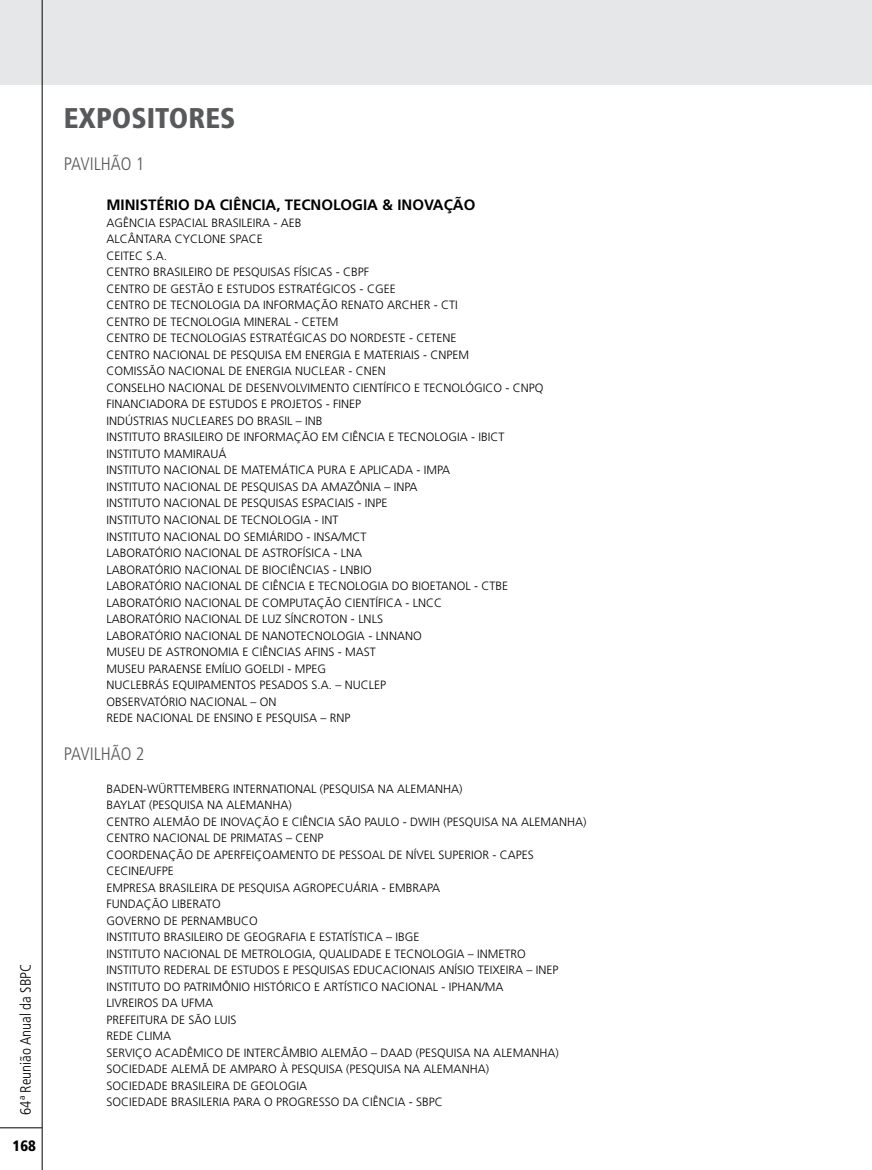
<style>
.page{position:relative;width:872px;height:1170px;background:#fff}
.page>*{position:absolute;margin:0;border:0;box-sizing:border-box;transform-origin:0 0}
.t1{font:900 condensed 28.5px "Frutiger";color:#58595b}
.t2{font:300 condensed 18px "Frutiger";color:#58595b}
.t3{font:700 15px "Frutiger";color:#000}
.t4{font:300 condensed 15px "Frutiger";color:#000}
.t5{font:900 condensed 15px "Frutiger";color:#000}
.t6{font:300 12px/16.5px "Frutiger";color:#000}
</style>
<div class="page">
<div style="left:0;top:0;width:872px;height:85px;background:#e6e7e8"></div>
<hr style="left:0;top:1127px;width:42px;height:1px;background:#000">
<hr style="left:42px;top:0;width:1px;height:1169px;background:#000">
<p class="t4" style="left:17px;top:1114px;width:153px;rotate:-90deg">64ª Reunião Anual da SBPC</p>
<p class="t5" style="left:13px;top:1136px;width:25px">168</p>
<h1 class="t1" style="left:64px;top:101px;width:32px">EXPOSITORES</h1>
<h2 class="t2" style="left:64px;top:153px;width:82px">PAVILHÃO 1</h2>
<p class="t3" style="left:106px;top:196px;width:370px">MINISTÉRIO DA CIÊNCIA, TECNOLOGIA &amp; INOVAÇÃO</p>
<p class="t6" style="left:106px;top:214px;width:16px">AGÊNCIA</p>
<p class="t6" style="left:159px;top:214px;width:14px">ESPACIAL</p>
<p class="t6" style="left:211px;top:214px;width:14px">BRASILEIRA</p>
<p class="t6" style="left:273px;top:214px;width:30px">- AEB</p>
<p class="t6" style="left:106px;top:231px;width:438px">ALCÂNTARA CYCLONE SPACE<br>CEITEC S.A.<br>CENTRO BRASILEIRO DE PESQUISAS FÍSICAS - CBPF<br>CENTRO DE GESTÃO E ESTUDOS ESTRATÉGICOS - CGEE<br>CENTRO DE TECNOLOGIA DA INFORMAÇÃO RENATO ARCHER - CTI<br>CENTRO DE TECNOLOGIA MINERAL - CETEM<br>CENTRO DE TECNOLOGIAS ESTRATÉGICAS DO NORDESTE - CETENE<br>CENTRO NACIONAL DE PESQUISA EM ENERGIA E MATERIAIS - CNPEM<br>COMISSÃO NACIONAL DE ENERGIA NUCLEAR - CNEN<br>CONSELHO NACIONAL DE DESENVOLVIMENTO CIENTÍFICO E TECNOLÓGICO - CNPQ FINANCIADORA DE ESTUDOS E PROJETOS - FINEP<br>INDÚSTRIAS NUCLEARES DO BRASIL – INB<br>INSTITUTO BRASILEIRO DE INFORMAÇÃO EM CIÊNCIA E TECNOLOGIA - IBICT INSTITUTO MAMIRAUÁ<br>INSTITUTO NACIONAL DE MATEMÁTICA PURA E APLICADA - IMPA<br>INSTITUTO NACIONAL DE PESQUISAS DA AMAZÔNIA – INPA<br>INSTITUTO NACIONAL DE PESQUISAS ESPACIAIS - INPE<br>INSTITUTO NACIONAL DE TECNOLOGIA - INT<br>INSTITUTO NACIONAL DO SEMIÁRIDO - INSA/MCT<br>LABORATÓRIO NACIONAL DE ASTROFÍSICA - LNA<br>LABORATÓRIO NACIONAL DE BIOCIÊNCIAS - LNBIO<br>LABORATÓRIO NACIONAL DE CIÊNCIA E TECNOLOGIA DO BIOETANOL - CTBE LABORATÓRIO NACIONAL DE COMPUTAÇÃO CIENTÍFICA - LNCC<br>LABORATÓRIO NACIONAL DE LUZ SÍNCROTON - LNLS<br>LABORATÓRIO NACIONAL DE NANOTECNOLOGIA - LNNANO<br>MUSEU DE ASTRONOMIA E CIÊNCIAS AFINS - MAST<br>MUSEU PARAENSE EMÍLIO GOELDI - MPEG<br>NUCLEBRÁS EQUIPAMENTOS PESADOS S.A. – NUCLEP<br>OBSERVATÓRIO NACIONAL – ON<br>REDE NACIONAL DE ENSINO E PESQUISA – RNP</p>
<h2 class="t2" style="left:64px;top:743px;width:82px">PAVILHÃO 2</h2>
<p class="t6" style="left:106px;top:780px;width:481px">BADEN-WÜRTTEMBERG INTERNATIONAL (PESQUISA NA ALEMANHA)<br>BAYLAT (PESQUISA NA ALEMANHA)<br>CENTRO ALEMÃO DE INOVAÇÃO E CIÊNCIA SÃO PAULO - DWIH (PESQUISA NA ALEMANHA)<br>CENTRO NACIONAL DE PRIMATAS – CENP<br>COORDENAÇÃO</p>
<p class="t6" style="left:196px;top:846px;width:34px">DE APERFEIÇOAMENTO</p>
<p class="t6" style="left:322px;top:846px;width:31px">DE PESSOAL</p>
<p class="t6" style="left:388px;top:846px;width:32px">DE NÍVEL</p>
<p class="t6" style="left:438px;top:846px;width:14px">SUPERIOR</p>
<p class="t6" style="left:492px;top:846px;width:43px">- CAPES</p>
<p class="t6" style="left:106px;top:862px;width:69px">CECINE/UFPE<br>EMPRESA</p>
<p class="t6" style="left:159px;top:879px;width:14px">BRASILEIRA</p>
<p class="t6" style="left:221px;top:879px;width:31px">DE PESQUISA</p>
<p class="t6" style="left:293px;top:879px;width:16px">AGROPECUÁRIA</p>
<p class="t6" style="left:382px;top:879px;width:60px">- EMBRAPA</p>
<p class="t6" style="left:106px;top:895px;width:454px">FUNDAÇÃO LIBERATO<br>GOVERNO DE PERNAMBUCO<br>INSTITUTO BRASILEIRO DE GEOGRAFIA E ESTATÍSTICA – IBGE<br>INSTITUTO NACIONAL DE METROLOGIA, QUALIDADE E TECNOLOGIA – INMETRO INSTITUTO REDERAL DE ESTUDOS E PESQUISAS EDUCACIONAIS ANÍSIO TEIXEIRA – INEP INSTITUTO DO PATRIMÔNIO HISTÓRICO E ARTÍSTICO NACIONAL - IPHAN/MA<br>LIVREIROS DA UFMA<br>PREFEITURA DE SÃO LUIS<br>REDE CLIMA<br>SERVIÇO ACADÊMICO DE INTERCÂMBIO ALEMÃO – DAAD (PESQUISA NA ALEMANHA)<br>SOCIEDADE ALEMÃ DE AMPARO À PESQUISA (PESQUISA NA ALEMANHA)<br>SOCIEDADE BRASILEIRA DE GEOLOGIA<br>SOCIEDADE BRASILERIA PARA O PROGRESSO DA CIÊNCIA - SBPC</p>
</div>
